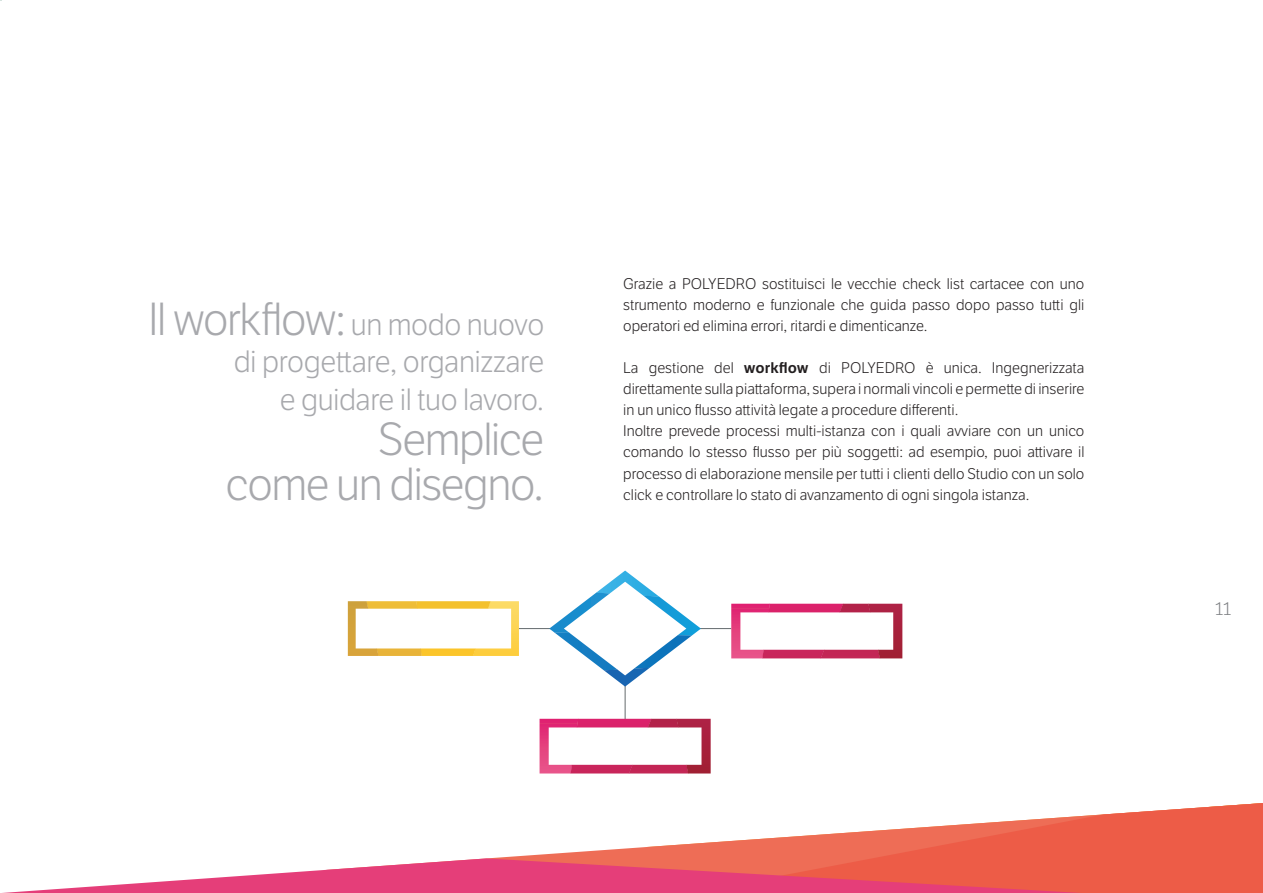
<style>
.page{position:relative;width:1263px;height:893px;background:#fff}
.page>*{position:absolute;margin:0;border:0;box-sizing:border-box;transform-origin:0 0}
.t1{font:300 45px/45px "LFT Etica";letter-spacing:-.03em;color:#a8a9ad;text-align:right}
.t2{font:300 30px/37.5px "LFT Etica";letter-spacing:-.015em;color:#a8a9ad;text-align:right}
.t3{font:300 18px "LFT Etica";color:#808285}
.t4{font:300 15px/21px "LFT Etica";color:#231f20;text-align:justify}
.s1{font-size:30px}
.s2{font-weight:600}
</style>
<div class="page">
<hr style="left:514px;top:628px;width:37px;height:1px;background:#646a6d">
<hr style="left:693px;top:628px;width:38px;height:1px;background:#646a6d">
<hr style="left:625px;top:685px;width:1px;height:36px;background:#646a6d">
<svg style="left:731px;top:604px;width:171px;height:54px"></svg>
<svg style="left:539px;top:719px;width:172px;height:54px"></svg>
<svg style="left:348px;top:601px;width:171px;height:55px"></svg>
<svg style="left:549px;top:571px;width:152px;height:116px"></svg>
<svg style="left:493px;top:843px;width:197px;height:15px"></svg>
<svg style="left:690px;top:803px;width:573px;height:90px;fill:#ed5c47"></svg>
<svg style="left:2px;top:858px;width:1079px;height:35px"></svg>
<h1 class="t1" style="left:148px;top:298px;width:398px">Il workflow: <span class="s1">un modo nuovo</span></h1>
<h2 class="t2" style="left:234px;top:344px;width:312px">di progettare, organizzare e guidare il tuo lavoro.</h2>
<h1 class="t1" style="left:226px;top:418px;width:320px">Semplice<br>come un disegno.</h1>
<p class="t4" style="left:623px;top:274px;width:463px">Grazie a POLYEDRO sostituisci le vecchie check list cartacee con uno strumento moderno e funzionale che guida passo dopo passo tutti gli operatori ed elimina errori, ritardi e dimenticanze.</p>
<p class="t4" style="left:623px;top:358px;width:463px;text-align:left">La gestione del <span class="s2">workflow</span> di POLYEDRO è unica. Ingegnerizzata direttamente sulla piattaforma, supera i normali vincoli e permette di inserire in un unico flusso attività legate a procedure differenti.<br>Inoltre prevede processi multi-istanza con i quali avviare con un unico comando lo stesso flusso per più soggetti: ad esempio, puoi attivare il processo di elaborazione mensile per tutti i clienti dello Studio con un solo click e controllare lo stato di avanzamento di ogni singola istanza.</p>
<p class="t3" style="left:1215px;top:599px;width:18px">11</p>
</div>
